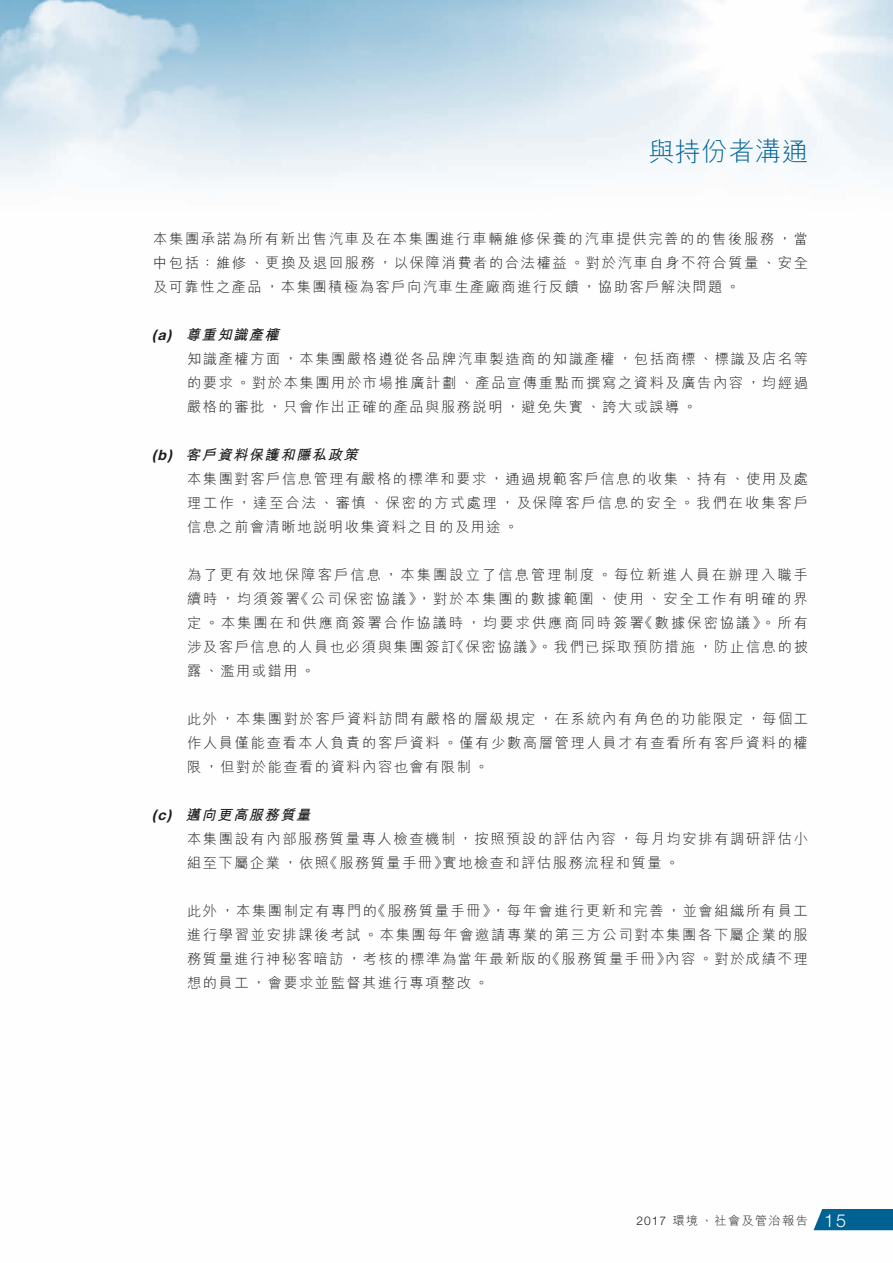
<style>
.page{position:relative;width:893px;height:1263px;background:#fff}
.page>*{position:absolute;margin:0;border:0;box-sizing:border-box;transform-origin:0 0}
.t1{font:300 26.25px "M Hei HK";letter-spacing:.015em;color:#006292}
.t2{font:300 14.25px/24px "M Hei HK";letter-spacing:.11em;color:#1c1c1b;text-align:justify}
.t3{font:300 12px "M Hei HK";letter-spacing:.105em;color:#1c1c1b}
.s1{font-family:"Helvetica Neue LT Std";font-weight:700;font-style:italic}
.s2{font-weight:700;font-style:italic}
.s3{font-family:"Helvetica Neue LT Std"}
.s4{font-family:"Helvetica Neue LT Std";font-size:18px;color:#fff}
</style>
<div class="page">
<img style="left:0;top:0;width:893px;height:1231px">
<div style="left:813px;top:1209px;width:80px;height:21px;background:#006292"></div>
<h1 class="t1" style="left:648px;top:133px;width:161px">與持份者溝通</h1>
<p class="t2" style="left:153px;top:226px;width:656px">本集團承諾為所有新出售汽車及在本集團進行車輛維修保養的汽車提供完善的的售後服務，當中包括：維修、更換及退回服務，以保障消費者的合法權益。對於汽車自身不符合質量、安全及可靠性之產品，本集團積極為客戶向汽車生產廠商進行反饋，協助客戶解決問題。</p>
<p class="t2" style="left:187px;top:322px;width:622px;text-align:left;text-indent:-35px"><span class="s1">(a)</span> <span class="s2">尊重知識產權<br></span>知識產權方面，本集團嚴格遵從各品牌汽車製造商的知識產權，包括商標、標識及店名等的要求。對於本集團用於市場推廣計劃、產品宣傳重點而撰寫之資料及廣告內容，均經過嚴格的審批，只會作出正確的產品與服務說明，避免失實、誇大或誤導。</p>
<p class="t2" style="left:187px;top:442px;width:622px;text-align:left;text-indent:-35px"><span class="s1">(b)</span> <span class="s2">客戶資料保護和隱私政策<br></span>本集團對客戶信息管理有嚴格的標準和要求，通過規範客戶信息的收集、持有、使用及處理工作，達至合法、審慎、保密的方式處理，及保障客戶信息的安全。我們在收集客戶信息之前會清晰地說明收集資料之目的及用途。</p>
<p class="t2" style="left:187px;top:562px;width:622px">為了更有效地保障客戶信息，本集團設立了信息管理制度。每位新進人員在辦理入職手續時，均須簽署《公司保密協議》，對於本集團的數據範圍、使用、安全工作有明確的界定。本集團在和供應商簽署合作協議時，均要求供應商同時簽署《數據保密協議》。所有涉及客戶信息的人員也必須與集團簽訂《保密協議》。我們已採取預防措施，防止信息的披露、濫用或錯用。</p>
<p class="t2" style="left:187px;top:706px;width:622px">此外，本集團對於客戶資料訪問有嚴格的層級規定，在系統內有角色的功能限定，每個工作人員僅能查看本人負責的客戶資料。僅有少數高層管理人員才有查看所有客戶資料的權限，但對於能查看的資料內容也會有限制。</p>
<p class="t2" style="left:187px;top:802px;width:622px;text-align:left;text-indent:-35px"><span class="s1">(c)</span> <span class="s2">邁向更高服務質量<br></span>本集團設有內部服務質量專人檢查機制，按照預設的評估內容，每月均安排有調研評估小組至下屬企業，依照《服務質量手冊》實地檢查和評估服務流程和質量。</p>
<p class="t2" style="left:187px;top:898px;width:622px">此外，本集團制定有專門的《服務質量手冊》，每年會進行更新和完善，並會組織所有員工進行學習並安排課後考試。本集團每年會邀請專業的第三方公司對本集團各下屬企業的服務質量進行神秘客暗訪，考核的標準為當年最新版的《服務質量手冊》內容。對於成績不理想的員工，會要求並監督其進行專項整改。</p>
<p class="t3" style="left:636px;top:1212px;width:211px"><span class="s3">2017</span> 環境、社會及管治報告 <span class="s4">15</span></p>
</div>
